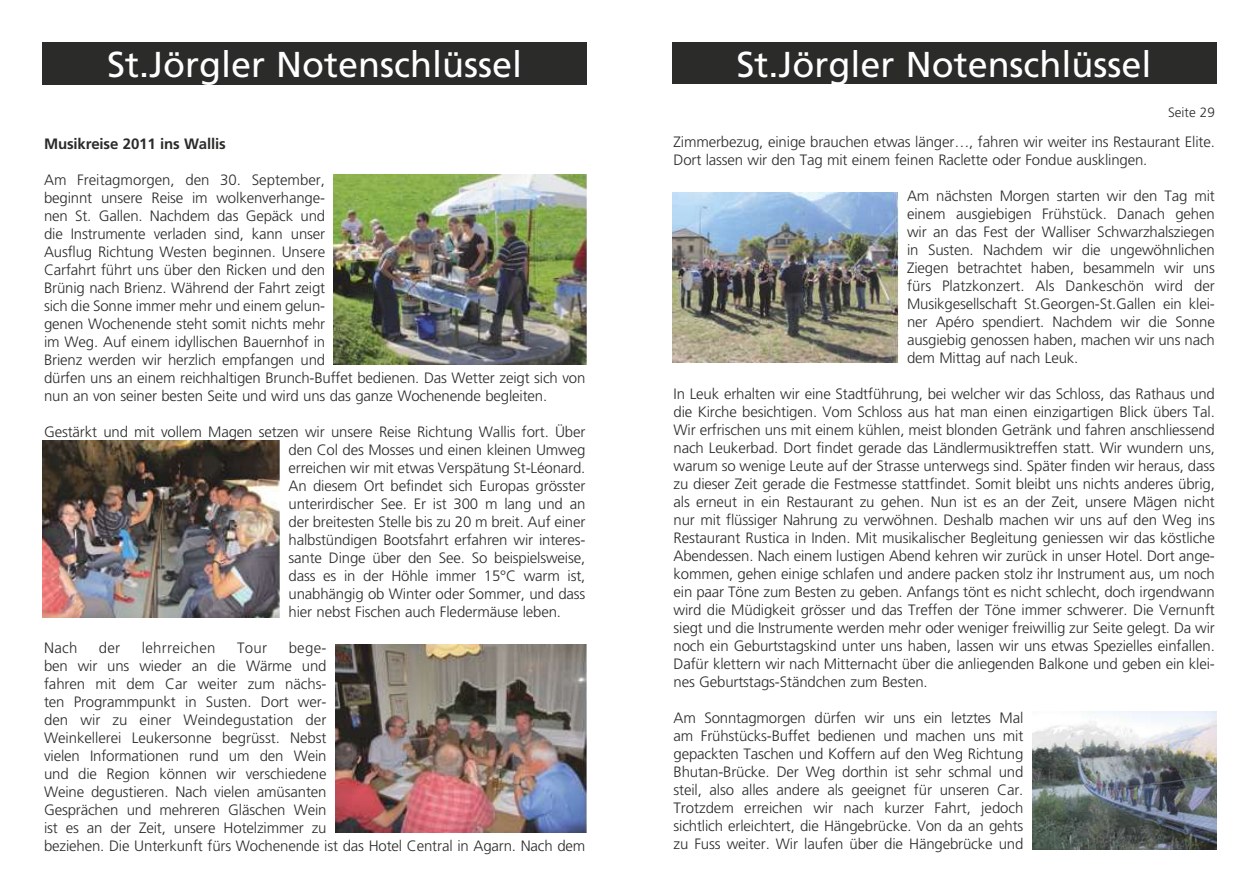
<style>
.page{position:relative;width:1259px;height:893px;background:#fff}
.page>*{position:absolute;margin:0;border:0;box-sizing:border-box;transform-origin:0 0}
.t1{font:36px "Frutiger LT";color:#fff}
.t2{font:300 15px/18px "Frutiger LT";letter-spacing:-.01em;color:#2b2b2a;text-align:justify}
.t3{font:700 15px "Frutiger LT";letter-spacing:-.01em;color:#2b2b2a}
.t4{font:300 15px "Frutiger LT";letter-spacing:.02em;color:#2b2b2a}
.t5{font:300 13.5px "Frutiger LT";color:#2b2b2a}
</style>
<div class="page">
<div style="left:43px;top:43px;width:544px;height:42px;background:#2b2b2a"></div>
<img style="left:334px;top:174px;width:253px;height:191px">
<img style="left:43px;top:440px;width:237px;height:178px">
<img style="left:335px;top:644px;width:252px;height:188px">
<div style="left:672px;top:43px;width:544px;height:41px;background:#2b2b2a"></div>
<img style="left:672px;top:193px;width:226px;height:169px">
<img style="left:1032px;top:711px;width:184px;height:138px">
<h1 class="t1" style="left:107px;top:52px;width:416px">St.Jörgler Notenschlüssel</h1>
<p class="t3" style="left:44px;top:138px;width:183px">Musikreise 2011 ins Wallis</p>
<p class="t2" style="left:44px;top:172px;width:543px;text-align:left">Am Freitagmorgen, den 30. September,<br>beginnt unsere Reise im wolkenverhange-<br>nen St. Gallen. Nachdem das Gepäck und<br>die Instrumente verladen sind, kann unser<br>Ausflug Richtung Westen beginnen. Unsere<br>Carfahrt führt uns über den Ricken und den<br>Brünig nach Brienz. Während der Fahrt zeigt<br>sich die Sonne immer mehr und einem gelun-<br>genen Wochenende steht somit nichts mehr<br>im Weg. Auf einem idyllischen Bauernhof in<br>Brienz werden wir herzlich empfangen und<br>dürfen uns an einem reichhaltigen Brunch-Buffet bedienen. Das Wetter zeigt sich von nun an von seiner besten Seite und wird uns das ganze Wochenende begleiten.</p>
<p class="t2" style="left:288px;top:424px;width:298px;text-indent:-244px">Gestärkt und mit vollem Magen setzen wir unsere Reise Richtung Wallis fort. Über den Col des Mosses und einen kleinen Umweg erreichen wir mit etwas Verspätung St-Léonard.<br>An diesem Ort befindet sich Europas grösster unterirdischer See. Er ist 300 m lang und an der breitesten Stelle bis zu 20 m breit. Auf einer halbstündigen Bootsfahrt erfahren wir interes&shy;sante Dinge über den See. So beispielsweise, dass es in der Höhle immer 15°C warm ist, unabhängig ob Winter oder Sommer, und dass hier nebst Fischen auch Fledermäuse leben.</p>
<p class="t2" style="left:44px;top:640px;width:35px">Nach</p>
<p class="t2" style="left:99px;top:640px;width:23px">der</p>
<p class="t4" style="left:142px;top:642px;width:75px">lehrreichen</p>
<p class="t2" style="left:237px;top:640px;width:32px">Tour</p>
<p class="t2" style="left:44px;top:640px;width:543px;text-align:left;text-indent:245px">bege-<br>ben wir uns wieder an die Wärme und<br>fahren mit dem Car weiter zum nächs-<br>ten Programmpunkt in Susten. Dort wer-<br>den wir zu einer Weindegustation der<br>Weinkellerei Leukersonne begrüsst. Nebst<br>vielen Informationen rund um den Wein<br>und die Region können wir verschiedene<br>Weine degustieren. Nach vielen amüsanten<br>Gesprächen und mehreren Gläschen Wein<br>ist es an der Zeit, unsere Hotelzimmer zu<br>beziehen. Die Unterkunft fürs Wochenende ist das Hotel Central in Agarn. Nach dem</p>
<h1 class="t1" style="left:736px;top:52px;width:416px">St.Jörgler Notenschlüssel</h1>
<p class="t5" style="left:1168px;top:107px;width:48px">Seite 29</p>
<p class="t2" style="left:673px;top:134px;width:543px">Zimmerbezug, einige brauchen etwas länger…, fahren wir weiter ins Restaurant Elite.<br>Dort lassen wir den Tag mit einem feinen Raclette oder Fondue ausklingen.</p>
<p class="t2" style="left:907px;top:188px;width:309px">Am nächsten Morgen starten wir den Tag mit einem ausgiebigen Frühstück. Danach gehen wir an das Fest der Walliser Schwarzhalsziegen in Susten. Nachdem wir die ungewöhnlichen Ziegen betrachtet haben, besammeln wir uns fürs Platzkonzert. Als Dankeschön wird der Musikgesellschaft St.Georgen-St.Gallen ein klei&shy;ner Apéro spendiert. Nachdem wir die Sonne ausgiebig genossen haben, machen wir uns nach dem Mittag auf nach Leuk.</p>
<p class="t2" style="left:673px;top:386px;width:543px">In Leuk erhalten wir eine Stadtführung, bei welcher wir das Schloss, das Rathaus und die Kirche besichtigen. Vom Schloss aus hat man einen einzigartigen Blick übers Tal.<br>Wir erfrischen uns mit einem kühlen, meist blonden Getränk und fahren anschliessend nach Leukerbad. Dort findet gerade das Ländlermusiktreffen statt. Wir wundern uns, warum so wenige Leute auf der Strasse unterwegs sind. Später finden wir heraus, dass zu dieser Zeit gerade die Festmesse stattfindet. Somit bleibt uns nichts anderes übrig, als erneut in ein Restaurant zu gehen. Nun ist es an der Zeit, unsere Mägen nicht nur mit flüssiger Nahrung zu verwöhnen. Deshalb machen wir uns auf den Weg ins Restaurant Rustica in Inden. Mit musikalischer Begleitung geniessen wir das köstliche Abendessen. Nach einem lustigen Abend kehren wir zurück in unser Hotel. Dort ange&shy;kommen, gehen einige schlafen und andere packen stolz ihr Instrument aus, um noch ein paar Töne zum Besten zu geben. Anfangs tönt es nicht schlecht, doch irgendwann wird die Müdigkeit grösser und das Treffen der Töne immer schwerer. Die Vernunft siegt und die Instrumente werden mehr oder weniger freiwillig zur Seite gelegt. Da wir noch ein Geburtstagskind unter uns haben, lassen wir uns etwas Spezielles einfallen.<br>Dafür klettern wir nach Mitternacht über die anliegenden Balkone und geben ein klei&shy;nes Geburtstags-Ständchen zum Besten.</p>
<p class="t2" style="left:673px;top:710px;width:351px">Am Sonntagmorgen dürfen wir uns ein letztes Mal am Frühstücks-Buffet bedienen und machen uns mit gepackten Taschen und Koffern auf den Weg Richtung Bhutan-Brücke. Der Weg dorthin ist sehr schmal und steil, also alles andere als geeignet für unseren Car.<br>Trotzdem erreichen wir nach kurzer Fahrt, jedoch sichtlich erleichtert, die Hängebrücke. Von da an gehts zu Fuss weiter. Wir laufen über die Hängebrücke und</p>
</div>
